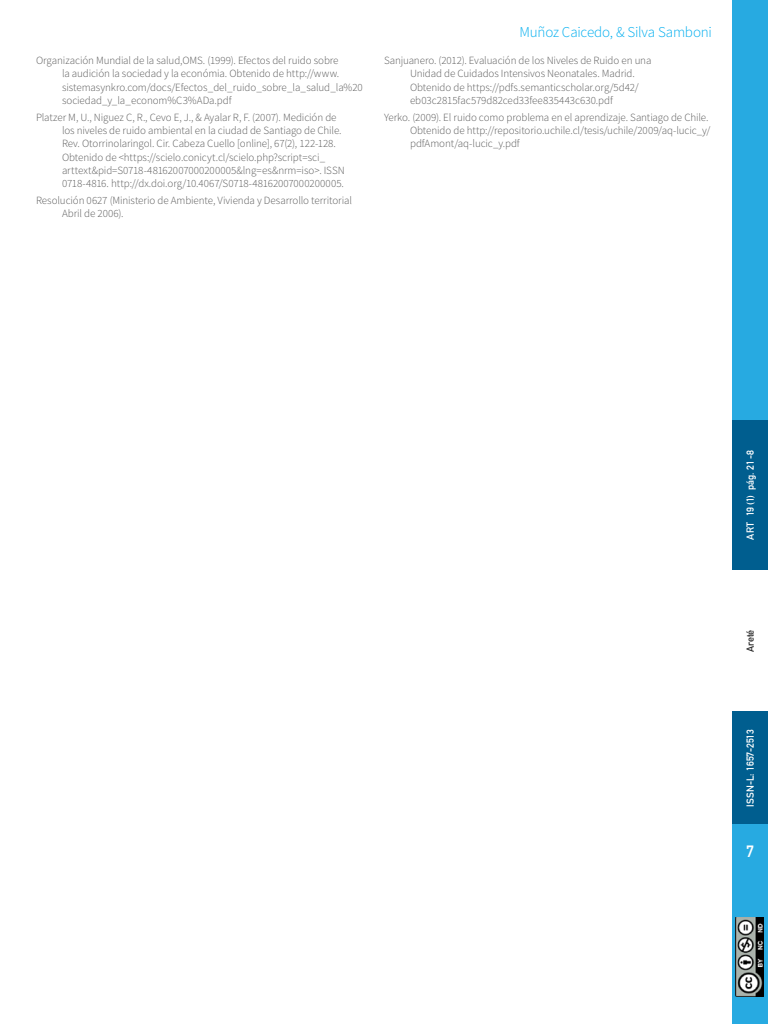
<style>
.page{position:relative;width:768px;height:1024px;background:#fff}
.page>*{position:absolute;margin:0;border:0;box-sizing:border-box;transform-origin:0 0}
.t1{font:700 16px "DIN Alternate";color:#fff}
.t2{font:300 15px "Source Sans Pro";letter-spacing:-.015em;color:#00aeef}
.t3{font:300 11px/13.2px "Source Sans Pro";letter-spacing:-.01em;color:#5a5a5a}
.t4{font:700 10px "DIN Alternate";letter-spacing:.005em;color:#fff}
.t5{font:700 10px "DIN Alternate";color:#2a2a2a}
</style>
<div class="page">
<div style="left:732px;top:0;width:36px;height:570px;background:#27aae1"></div>
<div style="left:732px;top:712px;width:36px;height:312px;background:#27aae1"></div>
<img style="left:736px;top:917px;width:27px;height:80px">
<div style="left:732px;top:712px;width:36px;height:112px;background:#005e8f"></div>
<div style="left:732px;top:420px;width:36px;height:150px;background:#005e8f"></div>
<p class="t3" style="left:62px;top:54px;width:302px;text-indent:-26px">Organización Mundial de la salud,OMS. (1999). Efectos del ruido sobre<br>la audición la sociedad y la económia. Obtenido de http://www. sistemasynkro.com/docs/Efectos_del_ruido_sobre_la_salud_la%20 sociedad_y_la_econom%C3%ADa.pdf</p>
<p class="t3" style="left:62px;top:111px;width:284px;text-indent:-26px">Platzer M, U., Niguez C, R., Cevo E, J., &amp; Ayalar R, F. (2007). Medición de los niveles de ruido ambiental en la ciudad de Santiago de Chile.<br>Rev. Otorrinolaringol. Cir. Cabeza Cuello [online], 67(2), 122-128.<br>Obtenido de &lt;https://scielo.conicyt.cl/scielo.php?script=sci_ arttext&amp;pid=S0718-48162007000200005&amp;lng=es&amp;nrm=iso&gt;. ISSN 0718-4816. http://dx.doi.org/10.4067/S0718-48162007000200005.</p>
<p class="t3" style="left:62px;top:194px;width:292px;text-indent:-26px">Resolución 0627 (Ministerio de Ambiente, Vivienda y Desarrollo territorial<br>Abril de 2006).</p>
<h2 class="t2" style="left:520px;top:23px;width:194px">Muñoz Caicedo, &amp; Silva Samboni</h2>
<p class="t3" style="left:410px;top:54px;width:243px;text-indent:-26px">Sanjuanero. (2012). Evaluación de los Niveles de Ruido en una Unidad de Cuidados Intensivos Neonatales. Madrid.<br>Obtenido de https://pdfs.semanticscholar.org/5d42/ eb03c2815fac579d82ced33fee835443c630.pdf</p>
<p class="t3" style="left:410px;top:111px;width:302px;text-indent:-26px">Yerko. (2009). El ruido como problema en el aprendizaje. Santiago de Chile.<br>Obtenido de http://repositorio.uchile.cl/tesis/uchile/2009/aq-lucic_y/ pdfAmont/aq-lucic_y.pdf</p>
<p class="t4" style="left:743px;top:540px;width:91px;rotate:-90deg">ART 19 (1) pág. 21-8</p>
<p class="t5" style="left:743px;top:652px;width:24px;rotate:-90deg">Areté</p>
<p class="t4" style="left:743px;top:807px;width:79px;rotate:-90deg">ISSN-L: 1657-2513</p>
<h1 class="t1" style="left:746px;top:839px;width:9px">7</h1>
</div>
